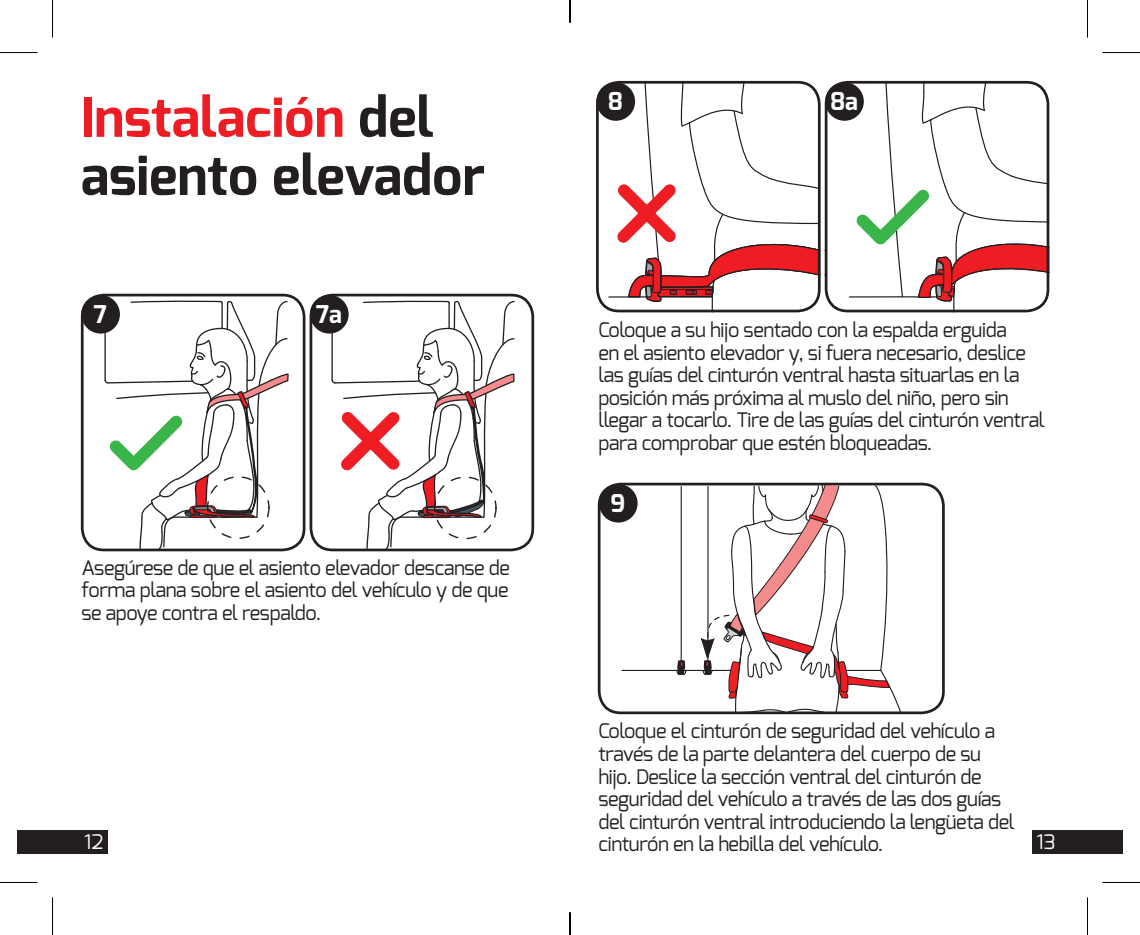
<style>
.page{position:relative;width:1140px;height:935px;background:#fff}
.page>*{position:absolute;margin:0;border:0;box-sizing:border-box;transform-origin:0 0}
.t1{font:700 54.25px/58px "Exo";color:#231f20}
.t2{font:700 24.5px "Exo";color:#fff}
.t3{font:20px/22.5px "Exo";letter-spacing:-.02em;color:#231f20}
.t4{font:20px "Exo";color:#fff}
.s1{color:#ee1d23}
</style>
<div class="page">
<div style="left:596px;top:82px;width:39px;height:39px;background:#231f20;border-radius:50%"></div>
<svg style="left:606px;top:81px;width:220px;height:231px"></svg>
<div style="left:825px;top:82px;width:39px;height:39px;background:#231f20;border-radius:50%"></div>
<svg style="left:845px;top:81px;width:204px;height:231px"></svg>
<hr style="left:680px;top:486px;width:2px;height:175px;background:#231f20">
<hr style="left:622px;top:669px;width:108px;height:1px;background:#231f20">
<svg style="left:676px;top:660px;width:10px;height:15px"></svg>
<svg style="left:701px;top:486px;width:200px;height:224px"></svg>
<div style="left:598px;top:482px;width:347px;height:232px;border:3px solid #231f20;border-radius:22px"></div>
<div style="left:599px;top:484px;width:38px;height:38px;background:#231f20;border-radius:50%"></div>
<div style="left:81px;top:293px;width:224px;height:258px;border:3px solid #231f20;border-radius:22px"></div>
<div style="left:81px;top:295px;width:39px;height:38px;background:#231f20;border-radius:50%"></div>
<div style="left:309px;top:293px;width:225px;height:258px;border:3px solid #231f20;border-radius:22px"></div>
<div style="left:310px;top:295px;width:39px;height:38px;background:#231f20;border-radius:50%"></div>
<svg style="left:99px;top:300px;width:190px;height:249px"></svg>
<svg style="left:330px;top:300px;width:185px;height:249px"></svg>
<div style="left:1033px;top:829px;width:90px;height:24px;background:#231f20"></div>
<div style="left:17px;top:829px;width:90px;height:24px;background:#231f20"></div>
<hr style="left:0;top:52px;width:38px;height:1px;background:#000">
<hr style="left:1102px;top:52px;width:38px;height:1px;background:#000">
<hr style="left:0;top:881px;width:38px;height:1px;background:#000">
<hr style="left:1102px;top:881px;width:38px;height:1px;background:#000">
<hr style="left:52px;top:0;width:1px;height:38px;background:#000">
<hr style="left:52px;top:897px;width:1px;height:37px;background:#000">
<hr style="left:1087px;top:0;width:1px;height:38px;background:#000">
<hr style="left:1087px;top:897px;width:1px;height:37px;background:#000">
<svg style="left:569px;top:0;width:1px;height:23px"></svg>
<svg style="left:569px;top:912px;width:1px;height:22px"></svg>
<h1 class="t1" style="left:81px;top:88px;width:406px"><span class="s1">Instalación</span> del asiento elevador</h1>
<p class="t2" style="left:93px;top:298px;width:15px">7</p>
<p class="t2" style="left:316px;top:298px;width:28px">7a</p>
<p class="t3" style="left:81px;top:556px;width:430px;text-align:justify">Asegúrese de que el asiento elevador descanse de forma plana sobre el asiento del vehículo y de que se apoye contra el respaldo.</p>
<p class="t2" style="left:608px;top:85px;width:17px">8</p>
<p class="t2" style="left:830px;top:85px;width:29px">8a</p>
<p class="t3" style="left:598px;top:318px;width:448px">Coloque a su hijo sentado con la espalda erguida<br>en el asiento elevador y, si fuera necesario, deslice las guías del cinturón ventral hasta situarlas en la posición más próxima al muslo del niño, pero sin llegar a tocarlo. Tire de las guías del cinturón ventral para comprobar que estén bloqueadas.</p>
<p class="t2" style="left:610px;top:487px;width:16px">9</p>
<p class="t3" style="left:598px;top:719px;width:418px">Coloque el cinturón de seguridad del vehículo a través de la parte delantera del cuerpo de su hijo. Deslice la sección ventral del cinturón de seguridad del vehículo a través de las dos guías del cinturón ventral introduciendo la lengüeta del cinturón en la hebilla del vehículo.</p>
<p class="t4" style="left:84px;top:828px;width:21px">12</p>
<p class="t4" style="left:1036px;top:828px;width:21px">13</p>
</div>
